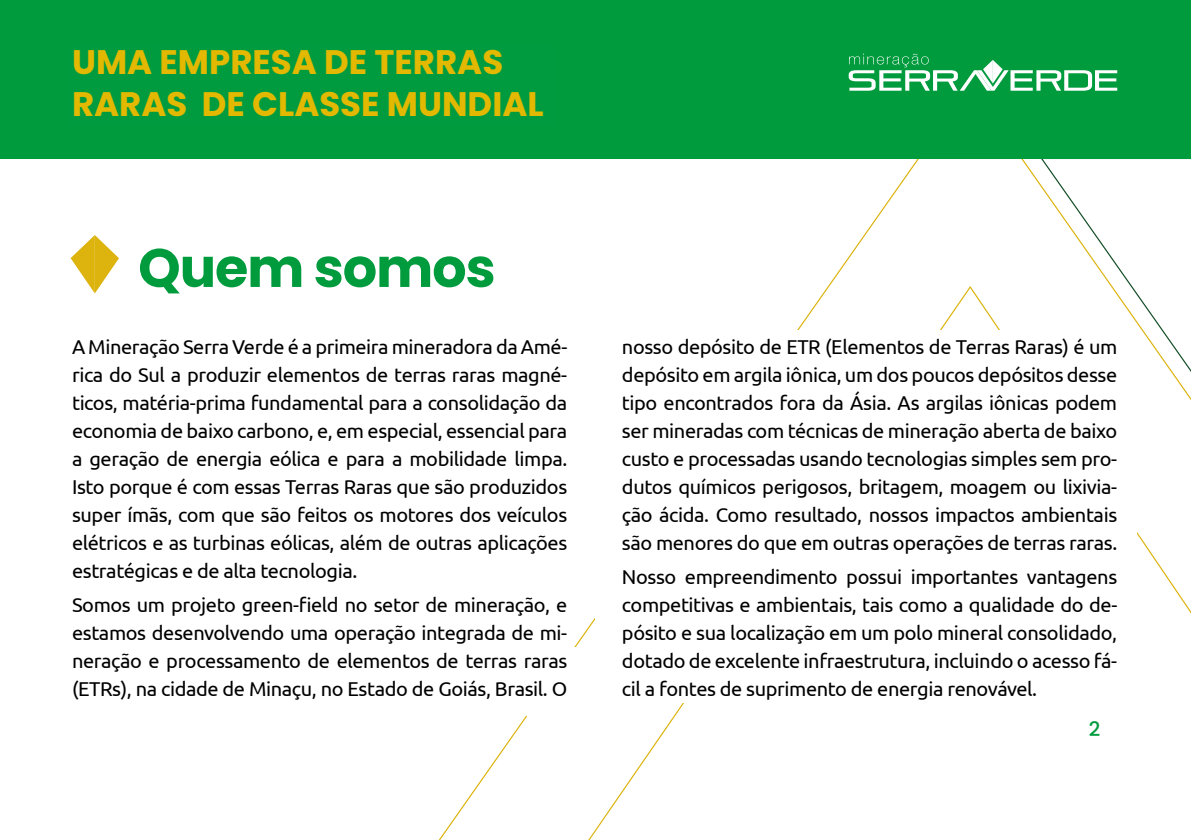
<style>
.page{position:relative;width:1191px;height:840px;background:#fff}
.page>*{position:absolute;margin:0;border:0;box-sizing:border-box;transform-origin:0 0}
.t1{font:700 54px "Poppins";letter-spacing:-.02em;color:#009b3d}
.t2{font:700 34px/41.8px "Poppins";color:#e2b900}
.t3{font:20px/28px "Ubuntu";letter-spacing:-.02em;color:#000;text-align:justify}
.t4{font:500 20px "Poppins";color:#009b3d}
</style>
<div class="page">
<svg style="left:1039px;top:159px;width:152px;height:455px"></svg>
<div style="left:595px;top:330px;width:542px;height:372px;background:#fff"></div>
<div style="left:0;top:0;width:1191px;height:159px;background:#009b3d"></div>
<svg style="left:848px;top:53px;width:269px;height:38px"></svg>
<svg style="left:71px;top:235px;width:48px;height:58px"></svg>
<h2 class="t2" style="left:72px;top:41px;width:473px">UMA EMPRESA DE TERRAS<br>RARAS DE CLASSE MUNDIAL</h2>
<h1 class="t1" style="left:138px;top:236px;width:359px">Quem somos</h1>
<p class="t3" style="left:72px;top:332px;width:497px">A Mineração Serra Verde é a primeira mineradora da Amé&shy;rica do Sul a produzir elementos de terras raras magné&shy;ticos, matéria-prima fundamental para a consolidação da economia de baixo carbono, e, em especial, essencial para a geração de energia eólica e para a mobilidade limpa.<br>Isto porque é com essas Terras Raras que são produzidos super ímãs, com que são feitos os motores dos veículos elétricos e as turbinas eólicas, além de outras aplicações estratégicas e de alta tecnologia.</p>
<p class="t3" style="left:72px;top:590px;width:497px">Somos um projeto green-field no setor de mineração, e estamos desenvolvendo uma operação integrada de mi&shy;neração e processamento de elementos de terras raras (ETRs), na cidade de Minaçu, no Estado de Goiás, Brasil. O</p>
<p class="t3" style="left:622px;top:332px;width:497px">nosso depósito de ETR (Elementos de Terras Raras) é um depósito em argila iônica, um dos poucos depósitos desse tipo encontrados fora da Ásia. As argilas iônicas podem ser mineradas com técnicas de mineração aberta de baixo custo e processadas usando tecnologias simples sem pro&shy;dutos químicos perigosos, britagem, moagem ou lixivia&shy;ção ácida. Como resultado, nossos impactos ambientais são menores do que em outras operações de terras raras.</p>
<p class="t3" style="left:622px;top:562px;width:497px">Nosso empreendimento possui importantes vantagens competitivas e ambientais, tais como a qualidade do de&shy;pósito e sua localização em um polo mineral consolidado, dotado de excelente infraestrutura, incluindo o acesso fá&shy;cil a fontes de suprimento de energia renovável.</p>
<p class="t4" style="left:1089px;top:717px;width:13px">2</p>
</div>
